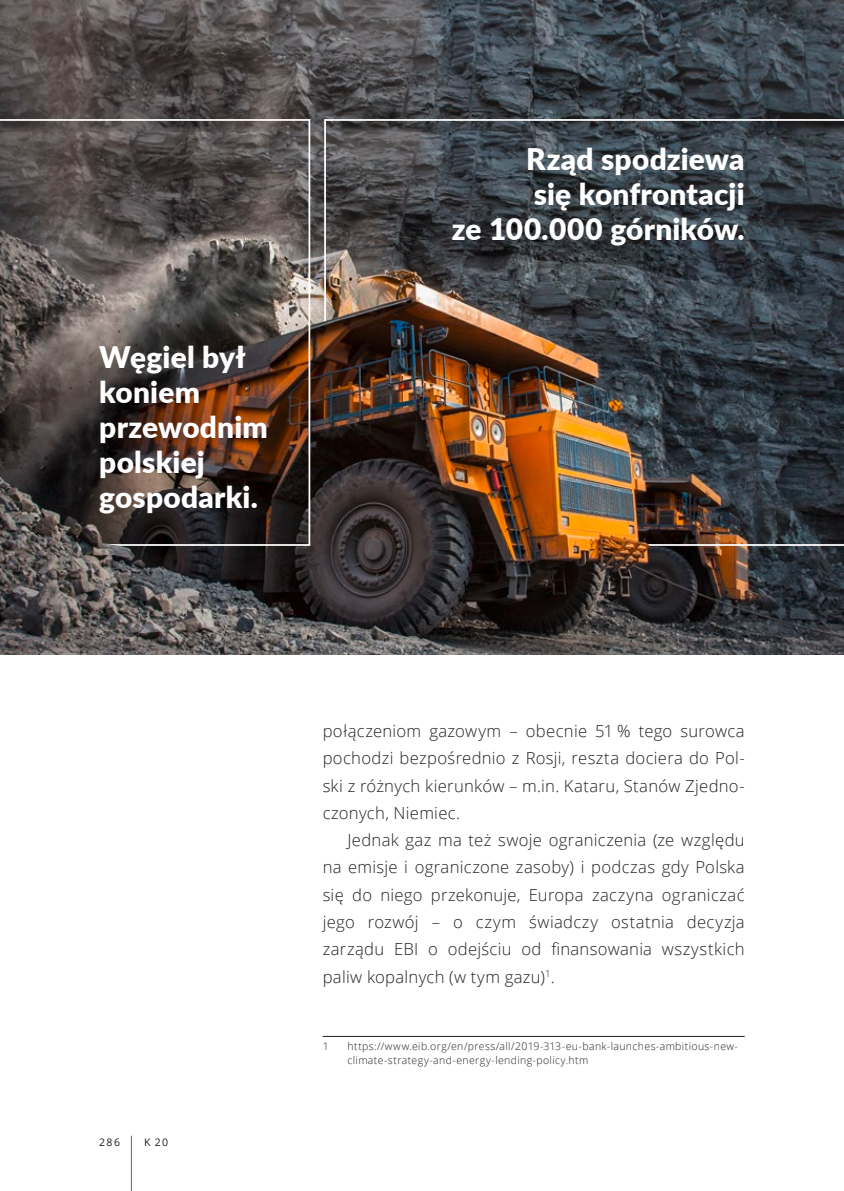
<style>
.page{position:relative;width:844px;height:1191px;background:#fff}
.page>*{position:absolute;margin:0;border:0;box-sizing:border-box;transform-origin:0 0}
.t1{font:68.25px "Open Sans";color:#231f20;scale:.15 1}
.t2{font:900 29.75px/35px "Lato";letter-spacing:.01em;color:#fff}
.t3{font:300 16.62px/27.3px "Open Sans";letter-spacing:.02em;color:#231f20;text-align:justify}
.t4{font:300 10.5px/14px "Open Sans";letter-spacing:.035em;color:#231f20}
.t5{font:10.5px "Open Sans";color:#231f20}
</style>
<div class="page">
<hr style="left:322px;top:1036px;width:422px;height:1px;background:#231f20">
<img style="left:0;top:132px;width:843px;height:523px">
<img style="left:0;top:0;width:843px;height:132px">
<img style="left:0;top:119px;width:310px;height:427px">
<svg style="left:324px;top:119px;width:519px;height:427px;background:#3e4247"></svg>
<img style="left:0;top:538px;width:121px;height:17px">
<img style="left:323px;top:318px;width:326px;height:337px">
<h2 class="t2" style="left:99px;top:338px;width:170px">Węgiel był koniem przewodnim polskiej gospodarki.</h2>
<h2 class="t2" style="left:451px;top:141px;width:294px;text-align:right">Rząd spodziewa<br>się konfrontacji<br>ze 100.000 górników.</h2>
<p class="t5" style="left:99px;top:1135px;width:22px">286</p>
<h1 class="t1" style="left:129px;top:1116px;width:40px">|</h1>
<p class="t5" style="left:144px;top:1135px;width:25px">K 20</p>
<p class="t3" style="left:322px;top:717px;width:423px">połączeniom gazowym – obecnie 51 % tego surowca pochodzi bezpośrednio z Rosji, reszta dociera do Pol&shy;ski z różnych kierunków – m.in. Kataru, Stanów Zjedno&shy;czonych, Niemiec.</p>
<p class="t3" style="left:322px;top:826px;width:423px;text-indent:25px">Jednak gaz ma też swoje ograniczenia (ze względu na emisje i ograniczone zasoby) i podczas gdy Polska się do niego przekonuje, Europa zaczyna ograniczać jego rozwój – o czym świadczy ostatnia decyzja zarządu EBI o odejściu od finansowania wszystkich paliw kopalnych (w tym gazu)<sup>1</sup>.</p>
<p class="t4" style="left:322px;top:1039px;width:7px">1</p>
<p class="t4" style="left:347px;top:1039px;width:392px">https://www.eib.org/en/press/all/2019-313-eu-bank-launches-ambitious-new&shy;climate-strategy-and-energy-lending-policy.htm</p>
</div>
